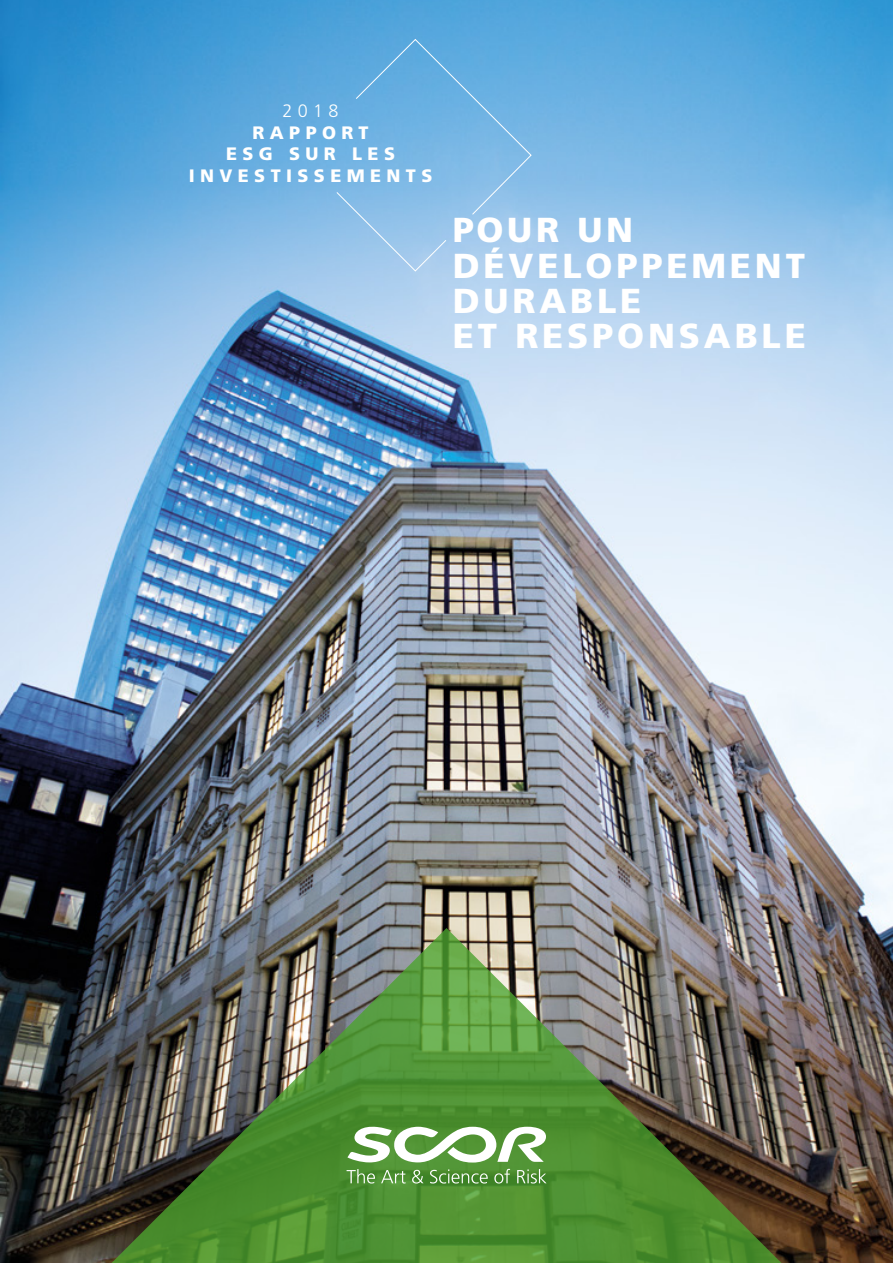
<style>
.page{position:relative;width:893px;height:1263px;background:#fff}
.page>*{position:absolute;margin:0;border:0;box-sizing:border-box;transform-origin:0 0}
.t1{font:900 34.65px/36.3px "Frutiger LT Std";letter-spacing:.11em;color:#fff}
.t2{font:900 18px/21.6px "Frutiger LT Std";letter-spacing:.3em;color:#fff;text-align:center}
.t3{font:300 18px "Frutiger LT Std";color:#fff}
</style>
<div class="page">
<img style="left:0;top:0;width:893px;height:1263px">
<img style="left:91px;top:928px;width:711px;height:335px">
<svg style="left:347px;top:1127px;width:199px;height:35px"></svg>
<svg style="left:347px;top:1169px;width:199px;height:14px;background:#6aa054"></svg>
<svg style="left:336px;top:38px;width:196px;height:234px;background:#7db9e5"></svg>
<p class="t3" style="left:282px;top:101px;width:58px">2018</p>
<p class="t2" style="left:189px;top:122px;width:245px">RAPPORT<br>ESG SUR LES<br>INVESTISSEMENTS</p>
<p class="t1" style="left:453px;top:212px;width:354px">POUR UN<br>DÉVELOPPEMENT</p>
<p class="t1" style="left:453px;top:283px;width:355px;line-height:34.7px">DURABLE<br>ET RESPONSABLE</p>
</div>
